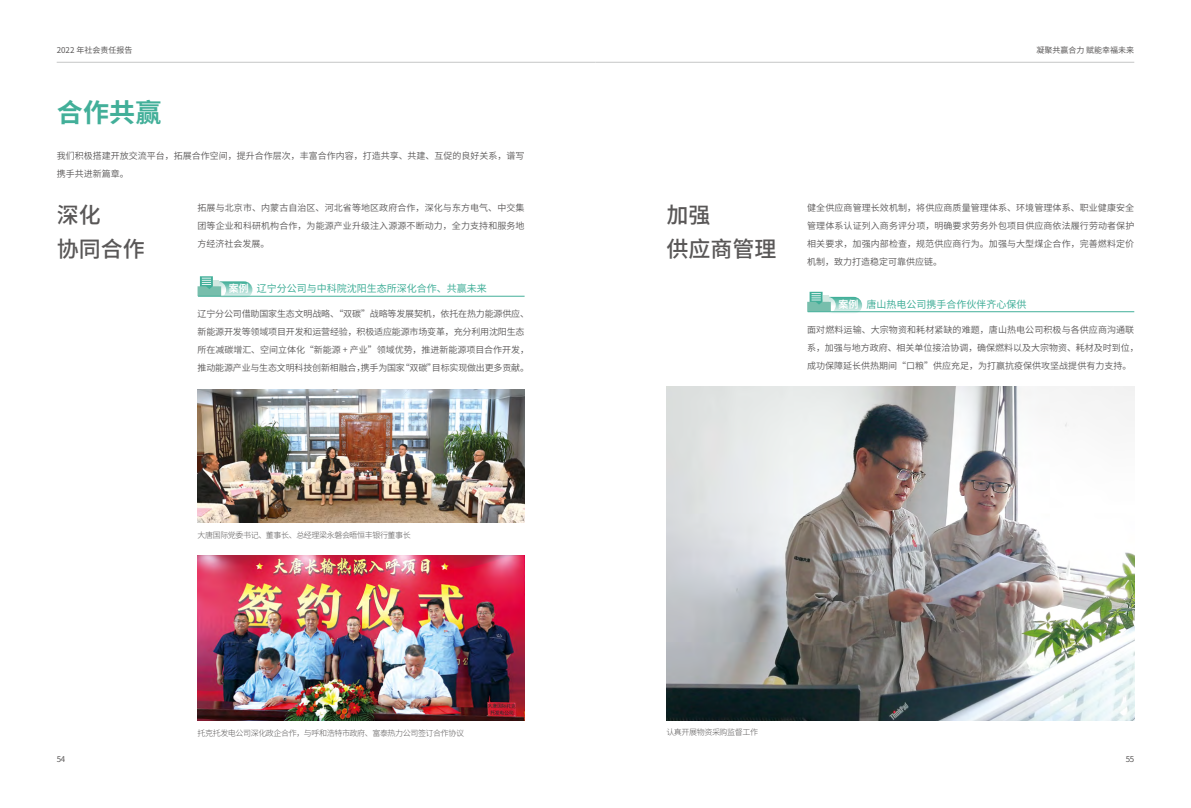
<style>
.page{position:relative;width:1191px;height:808px;background:#fff}
.page>*{position:absolute;margin:0;border:0;box-sizing:border-box;transform-origin:0 0}
.t1{font:700 26px "Source Han Sans CN";color:#42af99}
.t2{font:500 22px/34px "Source Han Sans CN";color:#595757}
.t3{font:10px "Source Han Sans CN";color:#42af99}
.t4{font:9px/18px "Source Han Sans CN";color:#595757}
.t5{font:9px/18px "Source Han Sans CN";letter-spacing:-.02em;color:#595757}
.t6{font:300 8px "Source Han Sans CN";letter-spacing:-.05em;color:#595757}
.t7{font:8px "Source Han Sans CN";color:#595757}
.s1{font-weight:700;color:#fff}
</style>
<div class="page">
<img style="left:197px;top:556px;width:327px;height:165px">
<svg style="left:197px;top:276px;width:55px;height:22px"></svg>
<hr style="left:198px;top:296px;width:326px;height:1px;background:#42af99">
<img style="left:197px;top:389px;width:327px;height:133px">
<svg style="left:807px;top:292px;width:55px;height:21px"></svg>
<hr style="left:807px;top:311px;width:327px;height:1px;background:#42af99">
<img style="left:666px;top:387px;width:468px;height:333px">
<hr style="left:57px;top:62px;width:538px;height:1px;background:#c5c6c6">
<hr style="left:595px;top:62px;width:539px;height:1px;background:#c5c6c6">
<p class="t7" style="left:57px;top:45px;width:77px">2022 年社会责任报告</p>
<p class="t7" style="left:1036px;top:45px;width:99px">凝聚共赢合力赋能幸福未来</p>
<h1 class="t1" style="left:57px;top:99px;width:106px">合作共赢</h1>
<p class="t4" style="left:57px;top:147px;width:469px">我们积极搭建开放交流平台，拓展合作空间，提升合作层次，丰富合作内容，打造共享、共建、互促的良好关系，谱写携手共进新篇章。</p>
<p class="t4" style="left:197px;top:199px;width:328px;text-align:justify">拓展与北京市、内蒙古自治区、河北省等地区政府合作，深化与东方电气、中交集团等企业和科研机构合作，为能源产业升级注入源源不断动力，全力支持和服务地方经济社会发展。</p>
<h2 class="t2" style="left:57px;top:198px;width:90px">深化<br>协同合作</h2>
<p class="t3" style="left:229px;top:283px;width:259px"><span class="s1">案例</span> 辽宁分公司与中科院沈阳生态所深化合作、共赢未来</p>
<p class="t5" style="left:197px;top:305px;width:333px">辽宁分公司借助国家生态文明战略、“双碳”战略等发展契机，依托在热力能源供应、新能源开发等领域项目开发和运营经验，积极适应能源市场变革，充分利用沈阳生态所在减碳增汇、空间立体化“新能源 + 产业”领域优势，推进新能源项目合作开发，推动能源产业与生态文明科技创新相融合，携手为国家“双碳”目标实现做出更多贡献。</p>
<p class="t6" style="left:197px;top:530px;width:215px">大唐国际党委书记、董事长、总经理梁永磐会晤恒丰银行董事长</p>
<p class="t6" style="left:197px;top:729px;width:268px">托克托发电公司深化政企合作，与呼和浩特市政府、富泰热力公司签订合作协议</p>
<h2 class="t2" style="left:666px;top:198px;width:111px">加强<br>供应商管理</h2>
<p class="t4" style="left:807px;top:199px;width:329px;text-align:justify">健全供应商管理长效机制，将供应商质量管理体系、环境管理体系、职业健康安全管理体系认证列入商务评分项，明确要求劳务外包项目供应商依法履行劳动者保护相关要求，加强内部检查，规范供应商行为。加强与大型煤企合作，完善燃料定价机制，致力打造稳定可靠供应链。</p>
<p class="t3" style="left:838px;top:299px;width:189px"><span class="s1">案例</span> 唐山热电公司携手合作伙伴齐心保供</p>
<p class="t4" style="left:807px;top:321px;width:333px">面对燃料运输、大宗物资和耗材紧缺的难题，唐山热电公司积极与各供应商沟通联系，加强与地方政府、相关单位接洽协调，确保燃料以及大宗物资、耗材及时到位，成功保障延长供热期间“口粮”供应充足，为打赢抗疫保供攻坚战提供有力支持。</p>
<p class="t6" style="left:666px;top:728px;width:93px">认真开展物资采购监督工作</p>
<p class="t7" style="left:57px;top:754px;width:10px">54</p>
<p class="t7" style="left:1125px;top:754px;width:10px">55</p>
</div>
